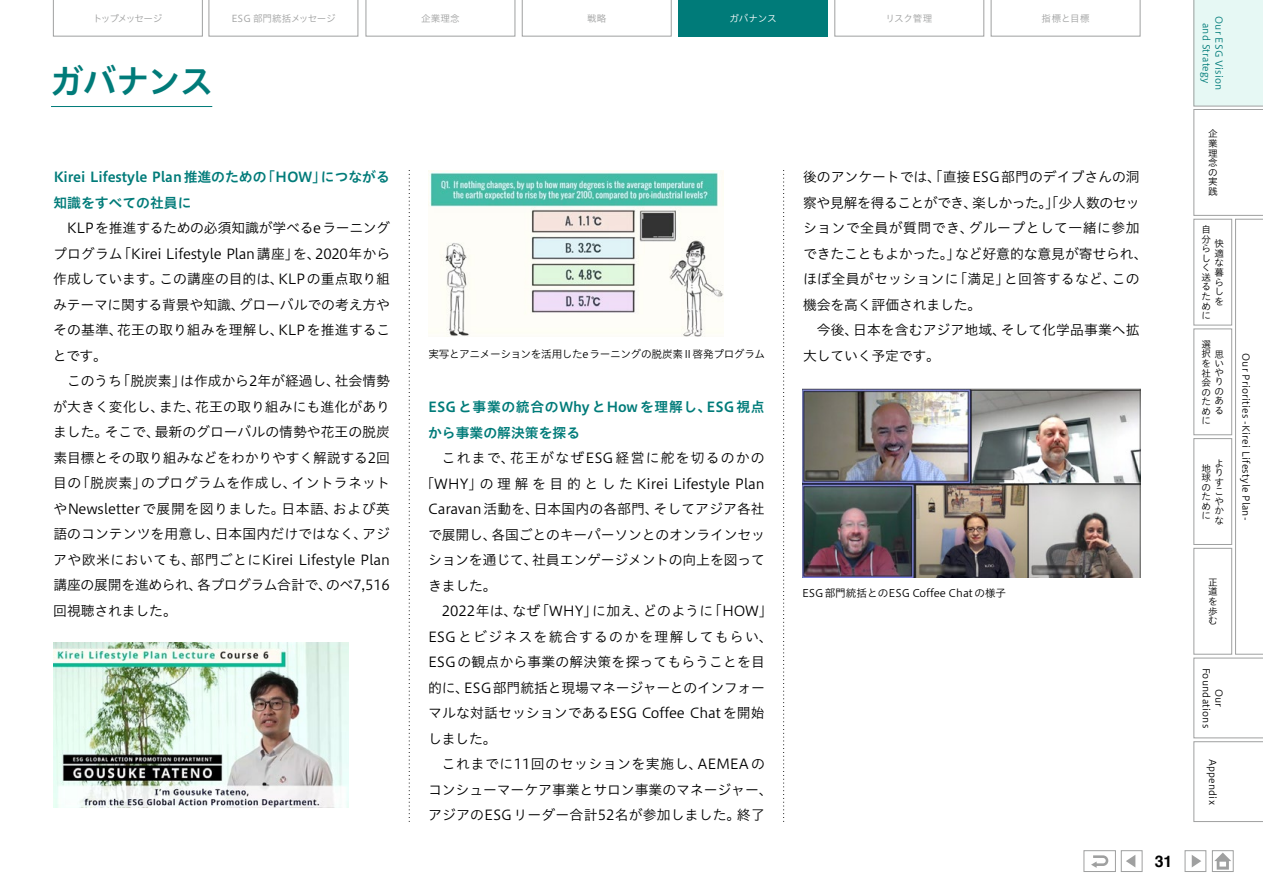
<style>
.page{position:relative;width:1263px;height:893px;background:#fff}
.page>*{position:absolute;margin:0;border:0;box-sizing:border-box;transform-origin:0 0}
.t1{font:34.05px "Hiragino UD Sans Std W6";letter-spacing:-.05em;color:#007b79}
.t2{font:700 15.9px "Helvetica";color:#000}
.t3{font:13.8px/25.5px "Hiragino UD Sans Std W3";letter-spacing:-.005em;color:#000;text-align:justify}
.t4{font:13.8px/25.5px "Hiragino UD Sans Std W6";color:#007b79}
.t5{font:13.8px "Hiragino UD Sans Std W3";letter-spacing:.015em;color:#000}
.t6{font:13.8px "Hiragino UD Sans Std W3";letter-spacing:.04em;color:#000}
.t7{font:13.8px "Hiragino UD Sans Std W3";letter-spacing:.095em;color:#000}
.t8{font:13.8px "Hiragino UD Sans Std W3";letter-spacing:.09em;color:#000}
.t9{font:10.65px "Hiragino UD Sans Std W3";letter-spacing:-.02em;color:#000}
.t10{font:10.65px "Hiragino UD Sans Std W3";color:#000}
.t11{font:9.6px/9.6px "Hiragino UD Sans Std W3";letter-spacing:.02em;color:#000;text-align:justify}
.t12{font:9.6px "Hiragino UD Sans Std W3";letter-spacing:-.03em;color:#9fa0a0}
.t13{font:9.6px/12.8px "Hiragino UD Sans Std W3";letter-spacing:.02em;color:#007b79;text-align:center}
.t14{font:9.6px "Hiragino UD Sans Std W3";letter-spacing:-.12em;color:#9fa0a0}
.t15{font:9.6px "Hiragino UD Sans Std W3";letter-spacing:-.02em;color:#fff}
</style>
<div class="page">
<svg style="left:783px;top:170px;width:1px;height:652px"></svg>
<svg style="left:409px;top:170px;width:1px;height:652px"></svg>
<img style="left:54px;top:642px;width:294px;height:166px">
<img style="left:428px;top:170px;width:295px;height:166px">
<img style="left:802px;top:388px;width:338px;height:189px">
<hr style="left:51px;top:106px;width:161px;height:1px;background:#007b79">
<div style="left:1185px;top:850px;width:21px;height:22px;background:#fff;border:1px solid #9fa0a0"></div>
<svg style="left:1192px;top:855px;width:9px;height:12px"></svg>
<div style="left:1121px;top:850px;width:21px;height:22px;background:#fff;border:1px solid #9fa0a0"></div>
<svg style="left:1126px;top:855px;width:9px;height:12px"></svg>
<div style="left:1212px;top:850px;width:21px;height:22px;background:#fff;border:1px solid #9fa0a0"></div>
<svg style="left:1214px;top:853px;width:17px;height:17px"></svg>
<div style="left:1084px;top:850px;width:32px;height:22px;background:#fff;border:1px solid #9fa0a0"></div>
<svg style="left:1091px;top:855px;width:17px;height:13px"></svg>
<svg style="left:1194px;top:0;width:69px;height:822px"></svg>
<svg style="left:53px;top:0;width:150px;height:36px"></svg>
<svg style="left:209px;top:0;width:149px;height:36px"></svg>
<svg style="left:366px;top:0;width:149px;height:36px"></svg>
<svg style="left:522px;top:0;width:149px;height:36px"></svg>
<div style="left:678px;top:0;width:149px;height:36px;background:#007b79"></div>
<svg style="left:835px;top:0;width:149px;height:36px"></svg>
<svg style="left:991px;top:0;width:149px;height:36px"></svg>
<p class="t14" style="left:93px;top:11px;width:71px">トップメッセージ</p>
<p class="t12" style="left:231px;top:11px;width:106px">ESG 部門統括メッセージ</p>
<p class="t12" style="left:421px;top:11px;width:40px">企業理念</p>
<p class="t12" style="left:587px;top:11px;width:21px">戦略</p>
<p class="t15" style="left:729px;top:11px;width:49px">ガバナンス</p>
<p class="t12" style="left:885px;top:11px;width:49px">リスク管理</p>
<p class="t12" style="left:1042px;top:11px;width:49px">指標と目標</p>
<h1 class="t1" style="left:50px;top:55px;width:165px">ガバナンス</h1>
<p class="t4" style="left:53px;top:164px;width:338px">Kirei Lifestyle Plan推進のための「HOW」につながる知識をすべての社員に</p>
<p class="t3" style="left:53px;top:215px;width:339px;text-indent:14px">KLPを推進するための必須知識が学べるeラーニングプログラム「Kirei Lifestyle Plan 講座」を、2020年から作成しています。この講座の目的は、KLPの重点取り組みテーマに関する背景や知識、グローバルでの考え方やその基準、花王の取り組みを理解し、KLPを推進することです。</p>
<p class="t3" style="left:53px;top:368px;width:338px;text-indent:14px">このうち「脱炭素」は作成から2年が経過し、社会情勢が大きく変化し、また、花王の取り組みにも進化がありました。そこで、最新のグローバルの情勢や花王の脱炭素目標とその取り組みなどをわかりやすく解説する2回目の「脱炭素」のプログラムを作成し、イントラネットやNewsletter で展開を図りました。日本語、および英語のコンテンツを用意し、日本国内だけではなく、アジアや欧米においても、部門ごとにKirei Lifestyle Plan講座の展開を進められ、各プログラム合計で、のべ7,516回視聴されました。</p>
<p class="t9" style="left:428px;top:346px;width:338px">実写とアニメーションを活用したeラーニングの脱炭素Ⅱ啓発プログラム</p>
<p class="t4" style="left:428px;top:393px;width:338px">ESG と事業の統合のWhy とHow を理解し、ESG 視点から事業の解決策を探る</p>
<p class="t8" style="left:442px;top:447px;width:324px">これまで、花王がなぜESG経営に舵を切るのかの</p>
<p class="t3" style="left:420px;top:470px;width:346px">「WHY」の理解を目的とした Kirei Lifestyle Plan</p>
<p class="t3" style="left:428px;top:495px;width:338px">Caravan活動を、日本国内の各部門、そしてアジア各社</p>
<p class="t3" style="left:428px;top:521px;width:338px">で展開し、各国ごとのキーパーソンとのオンラインセッ</p>
<p class="t3" style="left:428px;top:546px;width:338px">ションを通じて、社員エンゲージメントの向上を図って</p>
<p class="t3" style="left:428px;top:572px;width:70px">きました。</p>
<p class="t5" style="left:442px;top:601px;width:332px">2022年は、なぜ「WHY」に加え、どのように「HOW」</p>
<p class="t7" style="left:428px;top:626px;width:346px">ESGとビジネスを統合するのかを理解してもらい、</p>
<p class="t3" style="left:428px;top:648px;width:338px">ESG の観点から事業の解決策を探ってもらうことを目</p>
<p class="t3" style="left:428px;top:674px;width:338px">的に、ESG部門統括と現場マネージャーとのインフォー</p>
<p class="t3" style="left:428px;top:699px;width:338px">マルな対話セッションであるESG Coffee Chat を開始</p>
<p class="t3" style="left:428px;top:725px;width:70px">しました。</p>
<p class="t6" style="left:442px;top:754px;width:324px">これまでに11回のセッションを実施し、AEMEA の</p>
<p class="t3" style="left:428px;top:776px;width:346px">コンシューマーケア事業とサロン事業のマネージャー、</p>
<p class="t5" style="left:428px;top:805px;width:338px">アジアのESGリーダー合計52名が参加しました。終了</p>
<p class="t3" style="left:803px;top:164px;width:346px;text-align:left">後のアンケートでは、「直接ESG部門のデイブさんの洞察や見解を得ることができ、楽しかった。」「少人数のセッションで全員が質問でき、グループとして一緒に参加できたこともよかった。」など好意的な意見が寄せられ、ほぼ全員がセッションに「満足」と回答するなど、この機会を高く評価されました。</p>
<p class="t3" style="left:803px;top:317px;width:338px;text-indent:14px">今後、日本を含むアジア地域、そして化学品事業へ拡大していく予定です。</p>
<p class="t10" style="left:802px;top:585px;width:206px">ESG部門統括とのESG Coffee Chatの様子</p>
<p class="t2" style="left:1155px;top:848px;width:19px">31</p>
<p class="t13" style="left:1226px;top:16px;width:76px;rotate:90deg">Our ESG Vision and Strategy</p>
<p class="t11" style="left:1208px;top:128px;width:11px">企業理念の実践</p>
<p class="t11" style="left:1201px;top:224px;width:11px;text-align:left">自分らしく送るために</p>
<p class="t11" style="left:1214px;top:238px;width:11px">快適な暮らしを</p>
<p class="t11" style="left:1201px;top:339px;width:11px">選</p>
<p class="t11" style="left:1201px;top:349px;width:23px;text-align:left">択思をい社や会りののたあめる</p>
<p class="t11" style="left:1201px;top:415px;width:10px">に</p>
<p class="t11" style="left:1214px;top:458px;width:11px;text-align:left">よりすこやかな</p>
<p class="t11" style="left:1201px;top:463px;width:11px">地球のために</p>
<p class="t11" style="left:1251px;top:353px;width:169px;rotate:90deg">Our Priorities -Kirei Lifestyle Plan-</p>
<p class="t11" style="left:1208px;top:577px;width:11px">正道を歩む</p>
<p class="t11" style="left:1226px;top:668px;width:62px;line-height:12.8px;text-align:center;rotate:90deg">Our<br>Foundations</p>
<p class="t11" style="left:1218px;top:758px;width:48px;rotate:90deg">Appendix</p>
</div>
